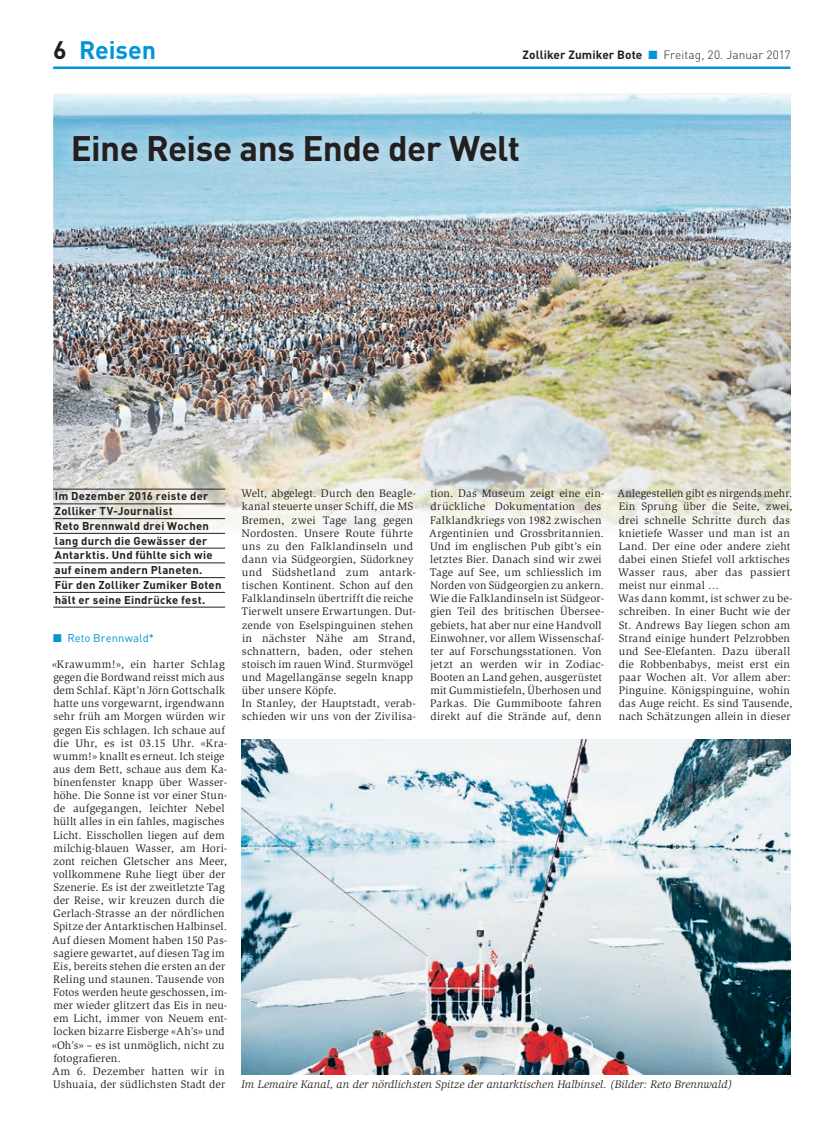
<style>
.page{position:relative;width:833px;height:1134px;background:#fff}
.page>*{position:absolute;margin:0;border:0;box-sizing:border-box;transform-origin:0 0}
.t1{font:700 35px "DIN";letter-spacing:-.02em;color:#231f20}
.t2{font:700 25px "DIN";letter-spacing:-.005em;color:#0095d9}
.t3{font:300 11.88px "DIN";letter-spacing:.01em;color:#231f20}
.t4{font:11.25px/13.1px "Slimbach";letter-spacing:.015em;color:#231f20}
.t5{font:700 11.25px/14.8px "DIN";letter-spacing:.02em;color:#231f20}
.t6{font:italic 11.25px "Slimbach";letter-spacing:.005em;color:#231f20}
.t7{font:11.25px "DIN";letter-spacing:.01em;color:#0095d9}
.s1{color:#231f20}
.s2{font-weight:700}
.s3{color:#0095d9}
</style>
<div class="page">
<hr style="left:53px;top:67px;width:737px;height:2px;background:#0095d9">
<img style="left:53px;top:93px;width:737px;height:440px">
<img style="left:242px;top:739px;width:548px;height:336px">
<img style="left:57px;top:120px;width:477px;height:58px">
<hr style="left:53px;top:489px;width:172px;height:1px;background:#231f20">
<hr style="left:53px;top:504px;width:172px;height:1px;background:#231f20">
<hr style="left:53px;top:518px;width:172px;height:1px;background:#231f20">
<hr style="left:53px;top:533px;width:172px;height:1px;background:#231f20">
<hr style="left:53px;top:548px;width:172px;height:1px;background:#231f20">
<hr style="left:53px;top:563px;width:172px;height:1px;background:#231f20">
<hr style="left:53px;top:577px;width:172px;height:1px;background:#231f20">
<hr style="left:53px;top:592px;width:172px;height:1px;background:#231f20">
<hr style="left:53px;top:607px;width:172px;height:1px;background:#231f20">
<h2 class="t2" style="left:53px;top:34px;width:104px"><span class="s1">6</span> Reisen</h2>
<p class="t3" style="left:522px;top:48px;width:269px"><span class="s2">Zolliker Zumiker Bote</span> <span class="s3">■</span> Freitag, 20. Januar 2017</p>
<h1 class="t1" style="left:71px;top:126px;width:451px">Eine Reise ans Ende der Welt</h1>
<p class="t5" style="left:55px;top:488px;width:168px">Im Dezember 2016 reiste der<br>Zolliker TV-Journalist<br>Reto Brennwald drei Wochen lang durch die Gewässer der<br>Antarktis. Und fühlte sich wie auf einem andern Planeten.<br>Für den Zolliker Zumiker Boten hält er seine Eindrücke fest.</p>
<p class="t7" style="left:53px;top:631px;width:103px">■ Reto Brennwald*</p>
<p class="t4" style="left:52px;top:658px;width:177px">«Krawumm!», ein harter Schlag gegen die Bordwand reisst mich aus dem Schlaf. Käpt’n Jörn Gottschalk hatte uns vorgewarnt, irgendwann sehr früh am Morgen würden wir gegen Eis schlagen. Ich schaue auf die Uhr, es ist 03.15 Uhr. «Kra&shy;wumm!» knallt es erneut. Ich steige aus dem Bett, schaue aus dem Ka&shy;binenfenster knapp über Wasser&shy;höhe. Die Sonne ist vor einer Stun&shy;de aufgegangen, leichter Nebel hüllt alles in ein fahles, magisches<br>Licht. Eisschollen liegen auf dem milchig-blauen Wasser, am Hori&shy;zont reichen Gletscher ans Meer, vollkommene Ruhe liegt über der<br>Szenerie. Es ist der zweitletzte Tag der Reise, wir kreuzen durch die<br>Gerlach-Strasse an der nördlichen<br>Spitze der Antarktischen Halbinsel.<br>Auf diesen Moment haben 150 Pas&shy;sagiere gewartet, auf diesen Tag im<br>Eis, bereits stehen die ersten an der<br>Reling und staunen. Tausende von<br>Fotos werden heute geschossen, im&shy;mer wieder glitzert das Eis in neu&shy;em Licht, immer von Neuem ent&shy;locken bizarre Eisberge «Ah’s» und «Oh’s» – es ist unmöglich, nicht zu fotografieren.<br>Am 6. Dezember hatten wir in<br>Ushuaia, der südlichsten Stadt der</p>
<p class="t4" style="left:241px;top:487px;width:176px">Welt, abgelegt. Durch den Beagle&shy;kanal steuerte unser Schiff, die MS<br>Bremen, zwei Tage lang gegen<br>Nordosten. Unsere Route führte uns zu den Falklandinseln und dann via Südgeorgien, Südorkney und Südshetland zum antark&shy;tischen Kontinent. Schon auf den<br>Falklandinseln übertrifft die reiche<br>Tierwelt unsere Erwartungen. Dut&shy;zende von Eselspinguinen stehen in nächster Nähe am Strand, schnattern, baden, oder stehen stoisch im rauen Wind. Sturmvögel und Magellangänse segeln knapp über unsere Köpfe.<br>In Stanley, der Hauptstadt, verab&shy;schieden wir uns von der Zivilisa-</p>
<p class="t4" style="left:429px;top:487px;width:177px">tion. Das Museum zeigt eine ein&shy;drückliche Dokumentation des Falklandkriegs von 1982 zwischen Argentinien und Grossbritannien.<br>Und im englischen Pub gibt’s ein letztes Bier. Danach sind wir zwei Tage auf See, um schliesslich im Norden von Südgeorgien zu ankern.<br>Wie die Falklandinseln ist Südgeor&shy;gien Teil des britischen Übersee&shy;gebiets, hat aber nur eine Handvoll Einwohner, vor allem Wissenschaf&shy;ter auf Forschungsstationen. Von jetzt an werden wir in Zodiac-Booten an Land gehen, ausgerüstet mit Gummistiefeln, Überhosen und Parkas. Die Gummiboote fahren direkt auf die Strände auf, denn</p>
<p class="t4" style="left:617px;top:487px;width:177px">Anlegestellen gibt es nirgends mehr.<br>Ein Sprung über die Seite, zwei, drei schnelle Schritte durch das knietiefe Wasser und man ist an<br>Land. Der eine oder andere zieht dabei einen Stiefel voll arktisches<br>Wasser raus, aber das passiert meist nur einmal …<br>Was dann kommt, ist schwer zu be&shy;schreiben. In einer Bucht wie der<br>St. Andrews Bay liegen schon am<br>Strand einige hundert Pelzrobben und See-Elefanten. Dazu überall die Robbenbabys, meist erst ein paar Wochen alt. Vor allem aber:<br>Pinguine. Königspinguine, wohin das Auge reicht. Es sind Tausende, nach Schätzungen allein in dieser</p>
<p class="t6" style="left:242px;top:1078px;width:492px">Im Lemaire Kanal, an der nördlichsten Spitze der antarktischen Halbinsel. (Bilder: Reto Brennwald)</p>
</div>
